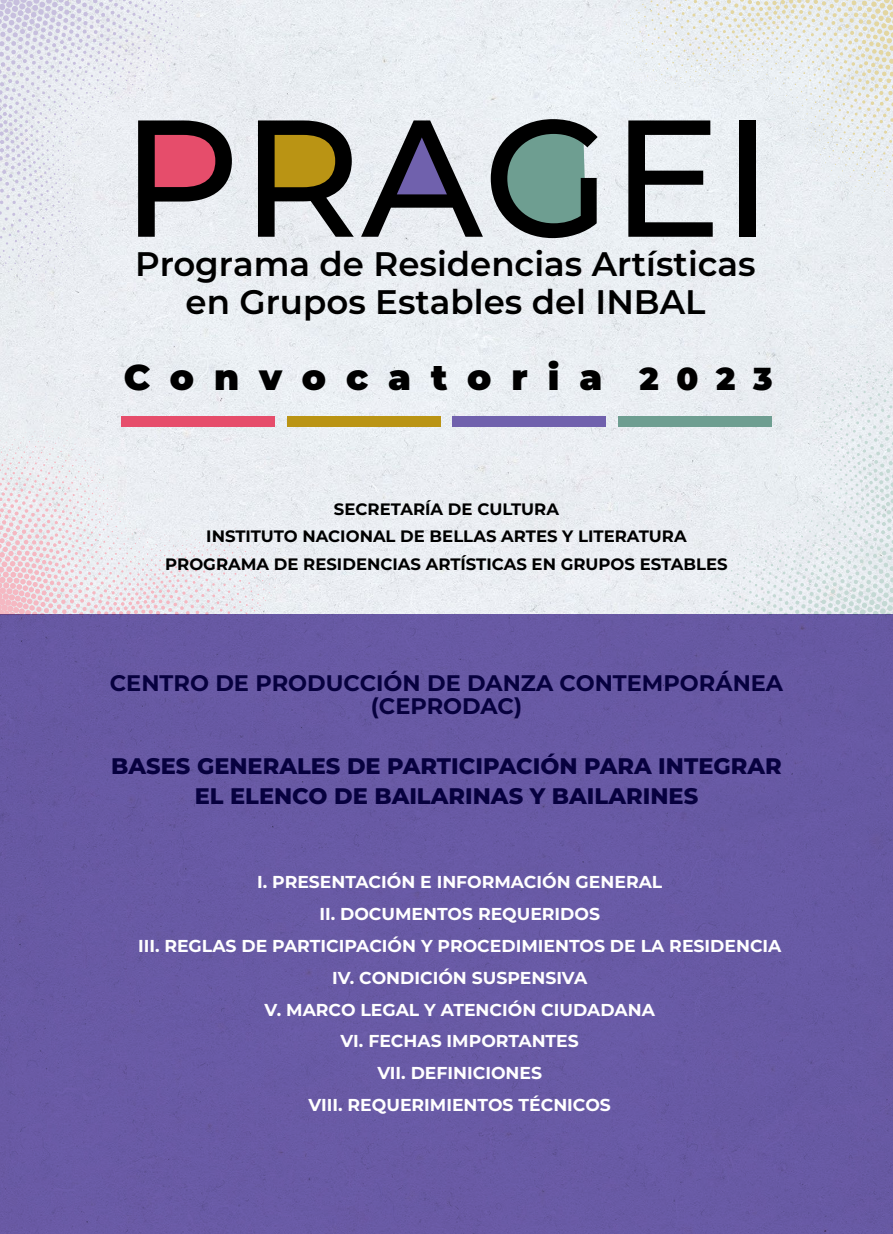
<style>
.page{position:relative;width:893px;height:1234px;background:#fff}
.page>*{position:absolute;margin:0;border:0;box-sizing:border-box;transform-origin:0 0}
.t1{font:500 165.98px "Montserrat";color:#000}
.t2{font:900 35.78px "Montserrat";letter-spacing:.56em;color:#000}
.t3{font:600 33.97px/37.8px "Montserrat";color:#000;text-align:center}
.t4{font:800 22.5px/30px "Montserrat";color:#07013f;text-align:center}
.t5{font:700 22.5px/22.5px "Montserrat";color:#07013f;text-align:center}
.t6{font:700 17.25px/31.9px "Montserrat";color:#fff;text-align:center}
.t7{font:700 16.5px/27.3px "Montserrat";color:#000;text-align:center}
.s1{font-size:31.72px}
</style>
<div class="page">
<div style="left:0;top:0;width:893px;height:614px;background:#eaeef3"></div>
<svg style="left:687px;top:334px;width:206px;height:280px;background:#e6ebef"></svg>
<svg style="left:614px;top:0;width:279px;height:204px;background:#e9eced"></svg>
<svg style="left:0;top:425px;width:287px;height:189px;background:#ebe7ec"></svg>
<svg style="left:0;top:0;width:221px;height:295px;background:#e6dee7"></svg>
<svg style="left:267px;top:127px;width:77px;height:65px;background:#c0a032"></svg>
<svg style="left:386px;top:129px;width:66px;height:69px;background:#aea8d0"></svg>
<svg style="left:498px;top:127px;width:88px;height:103px;background:#84aca2"></svg>
<div style="left:122px;top:416px;width:153px;height:10px;background:#e64d6b"></div>
<div style="left:287px;top:416px;width:153px;height:10px;background:#ba9414"></div>
<div style="left:452px;top:416px;width:154px;height:10px;background:#7061ad"></div>
<div style="left:618px;top:416px;width:153px;height:10px;background:#6e9e91"></div>
<div style="left:0;top:614px;width:893px;height:619px;background:#6859a4"></div>
<h1 class="t1" style="left:121px;top:62px;width:654px">PRAGEI</h1>
<h3 class="t3" style="left:135px;top:243px;width:622px">Programa de Residencias Artísticas en Grupos Estables del INBAL</h3>
<h2 class="t2" style="left:124px;top:350px;width:650px">Convocatoria <span class="s1">2023</span></h2>
<p class="t7" style="left:165px;top:494px;width:564px">SECRETARÍA DE CULTURA<br>INSTITUTO NACIONAL DE BELLAS ARTES Y LITERATURA<br>PROGRAMA DE RESIDENCIAS ARTÍSTICAS EN GRUPOS ESTABLES</p>
<h3 class="t5" style="left:110px;top:670px;width:675px">CENTRO DE PRODUCCIÓN DE DANZA CONTEMPORÁNEA (CEPRODAC)</h3>
<h3 class="t4" style="left:111px;top:749px;width:672px">BASES GENERALES DE PARTICIPACIÓN PARA INTEGRAR<br>EL ELENCO DE BAILARINAS Y BAILARINES</h3>
<p class="t6" style="left:138px;top:864px;width:645px">I. PRESENTACIÓN E INFORMACIÓN GENERAL<br>II. DOCUMENTOS REQUERIDOS<br>III. REGLAS DE PARTICIPACIÓN Y PROCEDIMIENTOS DE LA RESIDENCIA IV. CONDICIÓN SUSPENSIVA<br>V. MARCO LEGAL Y ATENCIÓN CIUDADANA<br>VI. FECHAS IMPORTANTES<br>VII. DEFINICIONES<br>VIII. REQUERIMIENTOS TÉCNICOS</p>
</div>
